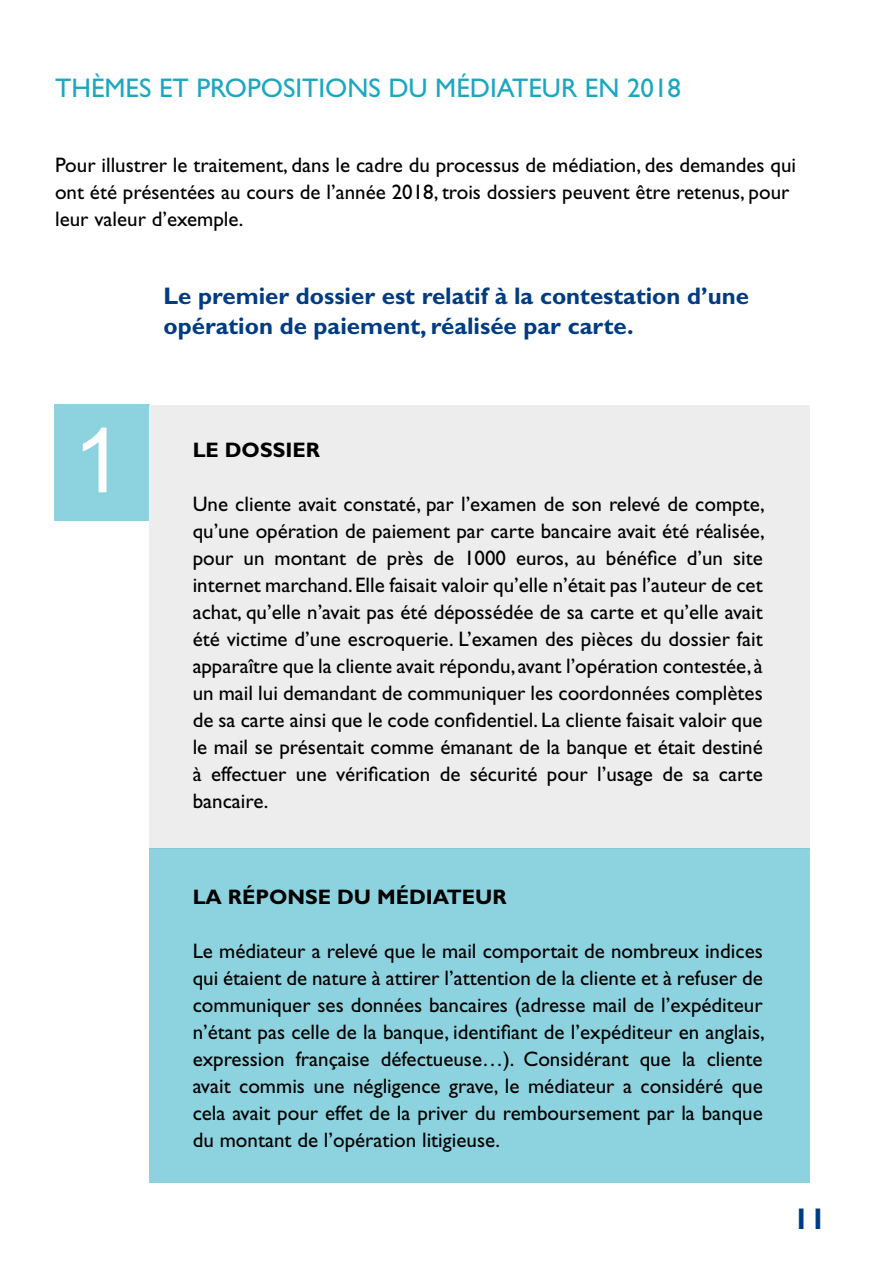
<style>
.page{position:relative;width:893px;height:1263px;background:#fff}
.page>*{position:absolute;margin:0;border:0;box-sizing:border-box;transform-origin:0 0}
.Chapo{font:90px "Arial";color:#fff}
.Intertitre{font:700 30px "Gill Sans Std";color:#003c82}
.SOUS_TITRE{font:27px "Gill Sans Std";color:#1aa8c0}
.Texte{font:700 24px/30px "Gill Sans Std";color:#003c82}
.Texte-2{font:21px/27px "Gill Sans Std";color:#000;text-align:justify}
.Chapo-2{font:700 21px "Gill Sans Std";color:#000}
.Texte-3{font:700 21px "Gill Sans Std";color:#000}
</style>
<div class="page">
<div style="left:54px;top:405px;width:96px;height:116px;background:#8cd3df"></div>
<div style="left:150px;top:405px;width:660px;height:443px;background:#ededed"></div>
<div style="left:150px;top:849px;width:660px;height:334px;background:#8cd3df"></div>
<p class="SOUS_TITRE" style="left:55px;top:73px;width:627px">THÈMES ET PROPOSITIONS DU MÉDIATEUR EN 2018</p>
<p class="Texte-2" style="left:55px;top:151px;width:743px;text-align:left">Pour illustrer le traitement, dans le cadre du processus de médiation, des demandes qui ont été présentées au cours de l’année 2018, trois dossiers peuvent être retenus, pour leur valeur d’exemple.</p>
<p class="Chapo" style="left:73px;top:402px;width:52px">1</p>
<p class="Texte" style="left:164px;top:281px;width:587px">Le premier dossier est relatif à la contestation d’une opération de paiement, réalisée par carte.</p>
<p class="Texte-3" style="left:193px;top:438px;width:129px">LE DOSSIER</p>
<p class="Texte-2" style="left:193px;top:491px;width:574px">Une cliente avait constaté, par l’examen de son relevé de compte, qu’une opération de paiement par carte bancaire avait été réalisée, pour un montant de près de 1000 euros, au bénéfice d’un site internet marchand. Elle faisait valoir qu’elle n’était pas l’auteur de cet achat, qu’elle n’avait pas été dépossédée de sa carte et qu’elle avait été victime d’une escroquerie. L’examen des pièces du dossier fait apparaître que la cliente avait répondu, avant l’opération contestée, à un mail lui demandant de communiquer les coordonnées complètes de sa carte ainsi que le code confidentiel. La cliente faisait valoir que le mail se présentait comme émanant de la banque et était destiné à effectuer une vérification de sécurité pour l’usage de sa carte bancaire.</p>
<p class="Chapo-2" style="left:193px;top:884px;width:315px">LA RÉPONSE DU MÉDIATEUR</p>
<p class="Texte-2" style="left:193px;top:937px;width:574px">Le médiateur a relevé que le mail comportait de nombreux indices qui étaient de nature à attirer l’attention de la cliente et à refuser de communiquer ses données bancaires (adresse mail de l’expéditeur n’étant pas celle de la banque, identifiant de l’expéditeur en anglais, expression française défectueuse…). Considérant que la cliente avait commis une négligence grave, le médiateur a considéré que cela avait pour effet de la priver du remboursement par la banque du montant de l’opération litigieuse.</p>
<p class="Intertitre" style="left:793px;top:1201px;width:35px">11</p>
</div>
